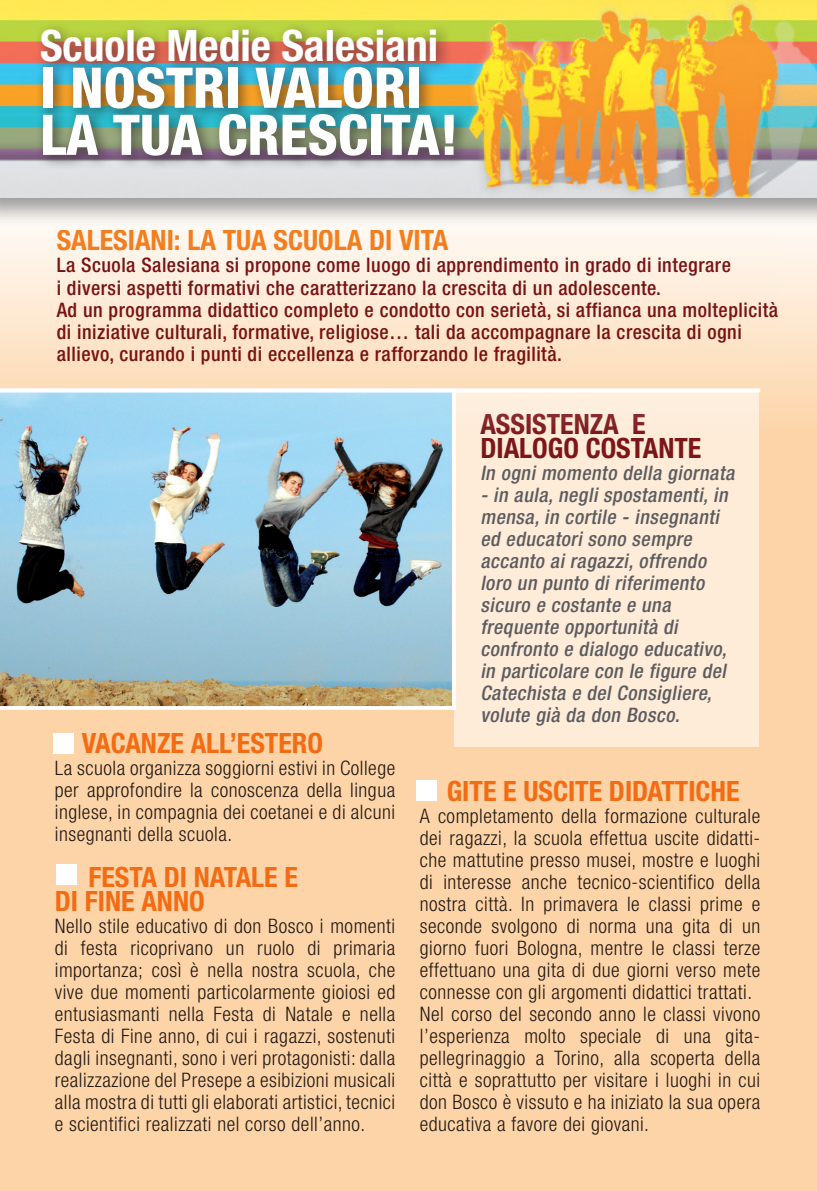
<style>
.page{position:relative;width:817px;height:1191px;background:#fff}
.page>*{position:absolute;margin:0;border:0;box-sizing:border-box;transform-origin:0 0}
.t1{font:800 condensed 56.2px/47px "Helvetica Neue";color:#fff}
.t2{font:700 condensed 43.4px "Helvetica Neue";color:#fff}
.t3{font:700 condensed 28px/24px "Helvetica Neue";color:#f58220}
.t4{font:700 condensed 28px/24px "Helvetica Neue";color:#7c1618}
.t5{font:300 condensed 20px/22px "Helvetica Neue";letter-spacing:.025em;color:#231f20;text-align:justify}
.t6{font:500 condensed 20px/22px "Helvetica Neue";letter-spacing:.025em;color:#791517}
.t7{font:italic 500 condensed 20px/22px "Helvetica Neue";color:#5c5c5f}
</style>
<div class="page">
<div style="left:0;top:158px;width:816px;height:1033px;background:#fdd4a7"></div>
<img style="left:0;top:438px;width:454px;height:272px">
<div style="left:454px;top:391px;width:304px;height:355px;background:#feecd9"></div>
<div style="left:53px;top:733px;width:21px;height:21px;background:#fff"></div>
<div style="left:56px;top:863px;width:20px;height:21px;background:#fff"></div>
<div style="left:416px;top:780px;width:21px;height:21px;background:#fff"></div>
<svg style="left:0;top:227px;width:816px;height:211px;background:#f2e8d9"></svg>
<div style="left:0;top:0;width:816px;height:227px;background:#231f20;opacity:.47"></div>
<img style="left:0;top:0;width:816px;height:197px">
<div style="left:34px;top:22px;width:435px;height:149px;background:#231f20;opacity:.65"></div>
<h2 class="t2" style="left:40px;top:19px;width:399px">Scuole Medie Salesiani</h2>
<h1 class="t1" style="left:40px;top:63px;width:420px">I NOSTRI VALORI<br>LA TUA CRESCITA!</h1>
<h3 class="t3" style="left:57px;top:228px;width:393px">SALESIANI: LA TUA SCUOLA DI VITA</h3>
<p class="t6" style="left:57px;top:254px;width:722px">La Scuola Salesiana si propone come luogo di apprendimento in grado di integrare<br>i diversi aspetti formativi che caratterizzano la crescita di un adolescente.<br>Ad un programma didattico completo e condotto con serietà, si affianca una molteplicità di iniziative culturali, formative, religiose… tali da accompagnare la crescita di ogni allievo, curando i punti di eccellenza e rafforzando le fragilità.</p>
<h3 class="t3" style="left:82px;top:731px;width:243px">VACANZE ALL’ESTERO</h3>
<p class="t5" style="left:55px;top:757px;width:342px">La scuola organizza soggiorni estivi in College per approfondire la conoscenza della lingua inglese, in compagnia dei coetanei e di alcuni insegnanti della scuola.</p>
<h3 class="t3" style="left:55px;top:865px;width:244px;text-indent:34px">FESTA DI NATALE E<br>DI FINE ANNO</h3>
<p class="t5" style="left:55px;top:915px;width:342px">Nello stile educativo di don Bosco i momenti di festa ricoprivano un ruolo di primaria importanza; così è nella nostra scuola, che vive due momenti particolarmente gioiosi ed entusiasmanti nella Festa di Natale e nella Festa di Fine anno, di cui i ragazzi, sostenuti dagli insegnanti, sono i veri protagonisti: dalla realizzazione del Presepe a esibizioni musicali alla mostra di tutti gli elaborati artistici, tecnici e scientifici realizzati nel corso dell’anno.</p>
<h3 class="t4" style="left:480px;top:412px;width:222px">ASSISTENZA E<br>DIALOGO COSTANTE</h3>
<p class="t7" style="left:480px;top:462px;width:259px">In ogni momento della giornata</p>
<p class="t7" style="left:480px;top:484px;width:253px">- in aula,negli spostamenti,in mensa,in cortile - insegnanti ed educatori sono sempre accanto ai ragazzi,offrendo loro un punto di riferimento sicuro e costante e una frequente opportunità di confronto e dialogo educativo, in particolare con le figure del<br>Catechista e del Consigliere, volute già da don Bosco.</p>
<h3 class="t3" style="left:446px;top:778px;width:294px">GITE E USCITE DIDATTICHE</h3>
<p class="t5" style="left:420px;top:804px;width:342px;text-align:left">A completamento della formazione culturale dei ragazzi, la scuola effettua uscite didatti&shy;che mattutine presso musei, mostre e luoghi di interesse anche tecnico-scientifico della nostra città. In primavera le classi prime e seconde svolgono di norma una gita di un giorno fuori Bologna, mentre le classi terze effettuano una gita di due giorni verso mete connesse con gli argomenti didattici trattati.<br>Nel corso del secondo anno le classi vivono l’esperienza molto speciale di una gita&shy;pellegrinaggio a Torino, alla scoperta della città e soprattutto per visitare i luoghi in cui don Bosco è vissuto e ha iniziato la sua opera educativa a favore dei giovani.</p>
</div>
